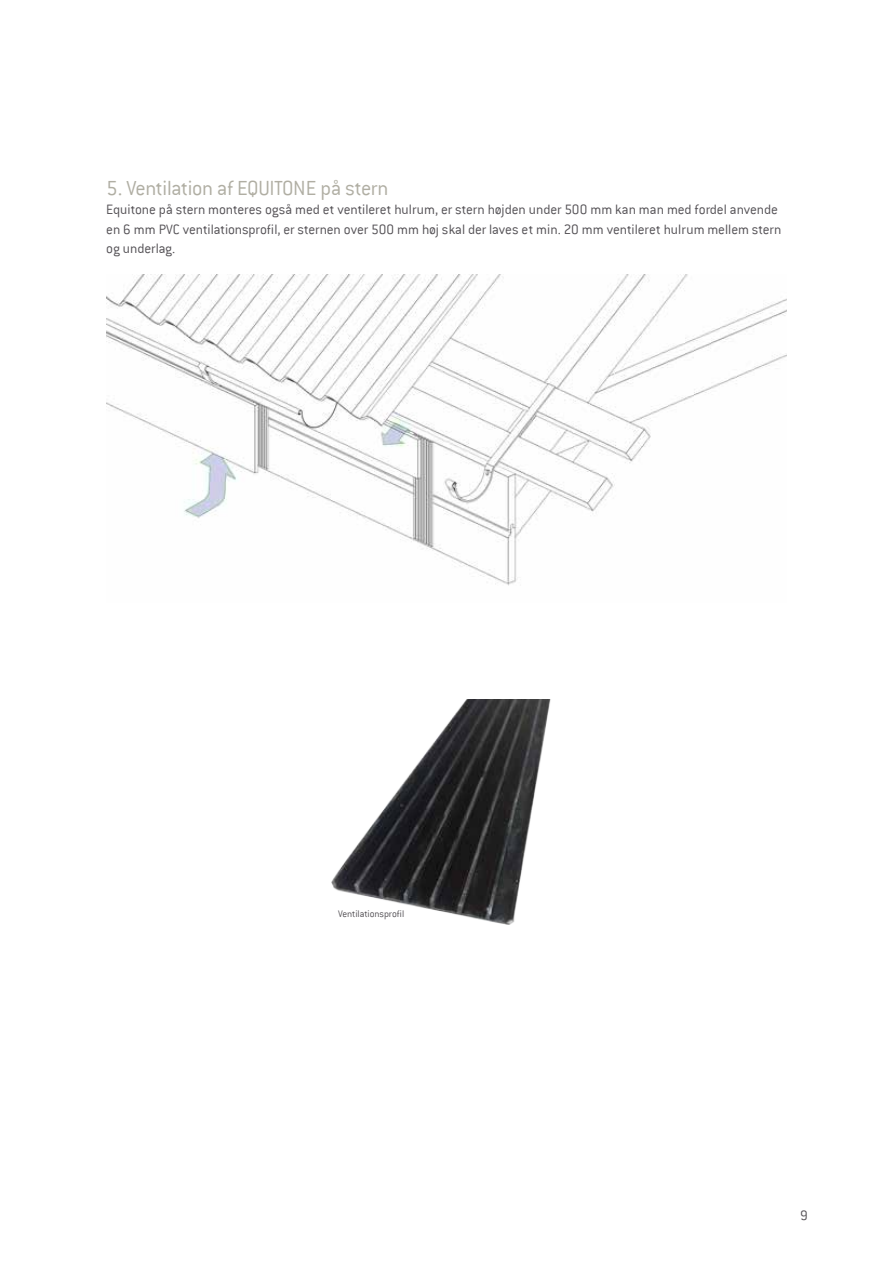
<style>
.page{position:relative;width:893px;height:1263px;background:#fff}
.page>*{position:absolute;margin:0;border:0;box-sizing:border-box;transform-origin:0 0}
.t1{font:300 22.5px "Conduit ITC";letter-spacing:-.015em;color:#b0aea3}
.t2{font:300 15px/19.5px "Conduit ITC";letter-spacing:-.005em;color:#545155}
.t3{font:300 10.5px "Conduit ITC";letter-spacing:-.005em;color:#545155}
</style>
<div class="page">
<img style="left:106px;top:275px;width:681px;height:311px">
<img style="left:332px;top:699px;width:219px;height:226px">
<h1 class="t1" style="left:106px;top:175px;width:284px">5. Ventilation af EQUITONE på stern</h1>
<p class="t2" style="left:106px;top:200px;width:676px">Equitone på stern monteres også med et ventileret hulrum, er stern højden under 500 mm kan man med fordel anvende en 6 mm PVC ventilationsprofil, er sternen over 500 mm høj skal der laves et min. 20 mm ventileret hulrum mellem stern og underlag.</p>
<p class="t3" style="left:338px;top:908px;width:68px">Ventilationsprofil</p>
<p class="t2" style="left:800px;top:1206px;width:9px">9</p>
</div>
